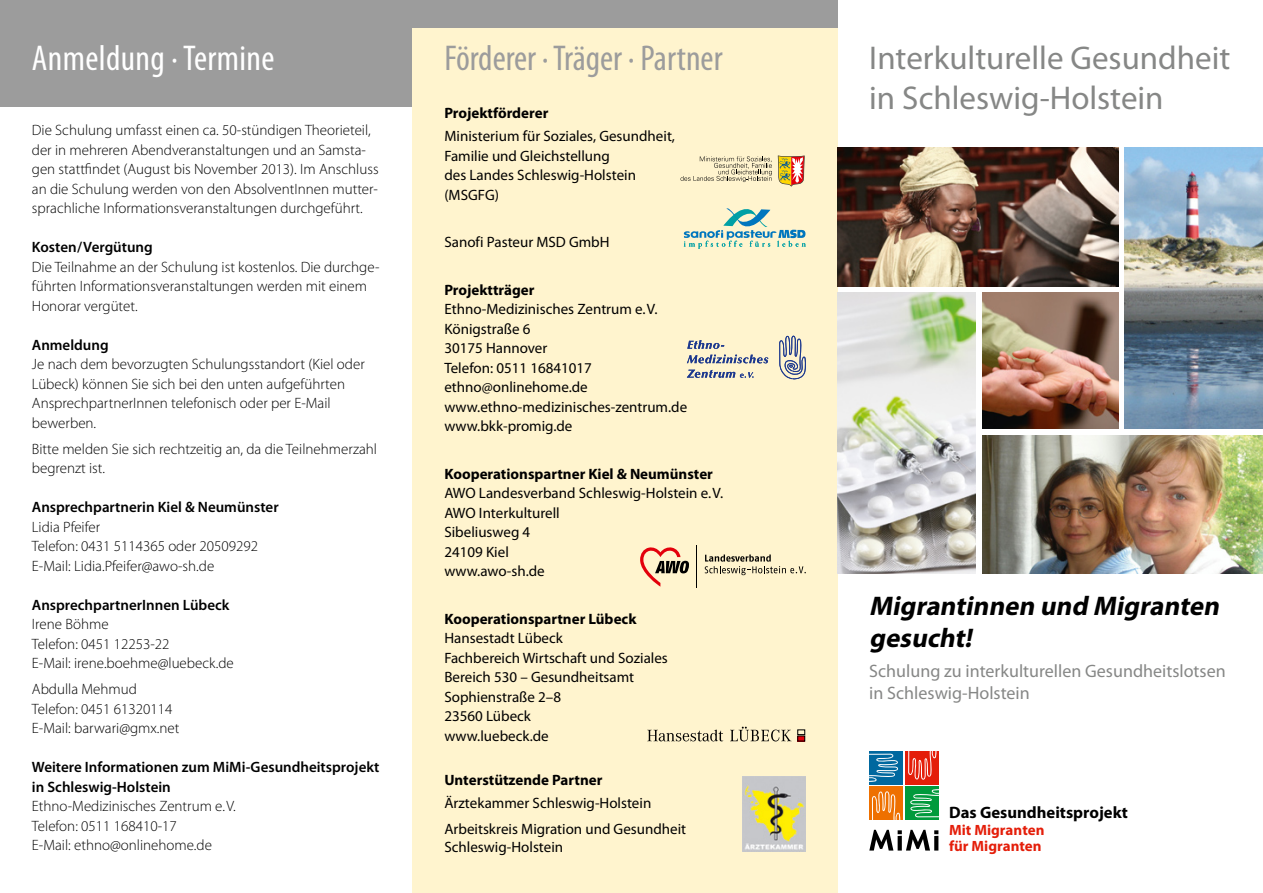
<style>
.page{position:relative;width:1263px;height:893px;background:#fff}
.page>*{position:absolute;margin:0;border:0;box-sizing:border-box;transform-origin:0 0}
.t1{font:condensed 36px "Myriad Pro";color:#9c9c9c}
.t2{font:condensed 36px "Myriad Pro";letter-spacing:.01em;color:#fff}
.t3{font:33px "Myriad Pro";color:#868786}
.t4{font:italic 700 27px/32.4px "Myriad Pro";color:#000}
.t5{font:18px/21.6px "Myriad Pro";color:#868786}
.t6{font:700 16.5px "Myriad Pro";color:#000}
.t7{font:300 15px/19.5px "Myriad Pro";color:#000}
.t8{font:15px/19.5px "Myriad Pro";color:#000}
.t9{font:600 15px/19.5px "Myriad Pro";color:#000}
.t10{font:700 15px "Myriad Pro";color:#000}
.t11{font:700 14.85px/16.5px "Myriad Pro";color:#e41e0a}
</style>
<div class="page">
<div style="left:0;top:0;width:838px;height:106px;background:#9c9c9c"></div>
<div style="left:412px;top:29px;width:426px;height:864px;background:#fff4ce"></div>
<svg style="left:869px;top:830px;width:69px;height:20px"></svg>
<div style="left:869px;top:786px;width:34px;height:34px;background:#ee7000"></div>
<svg style="left:872px;top:791px;width:28px;height:29px"></svg>
<div style="left:905px;top:786px;width:34px;height:34px;background:#009a3c"></div>
<svg style="left:910px;top:789px;width:29px;height:28px"></svg>
<div style="left:905px;top:751px;width:34px;height:33px;background:#e41e0a"></div>
<svg style="left:908px;top:751px;width:28px;height:29px"></svg>
<div style="left:869px;top:751px;width:34px;height:33px;background:#00689f"></div>
<svg style="left:869px;top:754px;width:29px;height:28px"></svg>
<svg style="left:705px;top:554px;width:101px;height:21px"></svg>
<hr style="left:696px;top:545px;width:1px;height:43px;background:#000">
<svg style="left:640px;top:547px;width:49px;height:40px"></svg>
<svg style="left:730px;top:727px;width:61px;height:14px"></svg>
<svg style="left:647px;top:730px;width:76px;height:11px"></svg>
<svg style="left:798px;top:730px;width:7px;height:11px"></svg>
<img style="left:982px;top:293px;width:136px;height:136px">
<img style="left:982px;top:435px;width:281px;height:138px">
<img style="left:838px;top:293px;width:138px;height:280px">
<img style="left:1125px;top:148px;width:138px;height:281px">
<img style="left:838px;top:148px;width:280px;height:138px">
<svg style="left:684px;top:208px;width:122px;height:41px"></svg>
<img style="left:743px;top:776px;width:63px;height:75px">
<svg style="left:779px;top:336px;width:27px;height:43px"></svg>
<svg style="left:687px;top:370px;width:66px;height:8px"></svg>
<svg style="left:687px;top:340px;width:81px;height:23px"></svg>
<svg style="left:778px;top:156px;width:27px;height:31px"></svg>
<svg style="left:680px;top:156px;width:92px;height:26px"></svg>
<h1 class="t2" style="left:32px;top:36px;width:244px">Anmeldung · Termine</h1>
<h1 class="t1" style="left:444px;top:36px;width:280px">Förderer · Träger · Partner</h1>
<p class="t7" style="left:32px;top:121px;width:348px">Die Schulung umfasst einen ca. 50-stündigen Theorieteil, der in mehreren Abendveranstaltungen und an Samsta&shy;gen stattfindet (August bis November 2013). Im Anschluss an die Schulung werden von den AbsolventInnen mutter&shy;sprachliche Informationsveranstaltungen durchgeführt.</p>
<p class="t9" style="left:32px;top:237px;width:122px">Kosten/Vergütung</p>
<p class="t7" style="left:32px;top:257px;width:349px">Die Teilnahme an der Schulung ist kostenlos. Die durchge&shy;führten Informationsveranstaltungen werden mit einem<br>Honorar vergütet.</p>
<p class="t9" style="left:32px;top:335px;width:78px">Anmeldung</p>
<p class="t7" style="left:32px;top:355px;width:334px">Je nach dem bevorzugten Schulungsstandort (Kiel oder Lübeck) können Sie sich bei den unten aufgeführten AnsprechpartnerInnen telefonisch oder per E-Mail bewerben.</p>
<p class="t7" style="left:32px;top:439px;width:347px">Bitte melden Sie sich rechtzeitig an, da die Teilnehmerzahl begrenzt ist.</p>
<p class="t9" style="left:32px;top:497px;width:248px">Ansprechpartnerin Kiel &amp; Neumünster</p>
<p class="t7" style="left:32px;top:517px;width:228px">Lidia Pfeifer<br>Telefon: 0431 5114365 oder 20509292<br>E-Mail: Lidia.Pfeifer@awo-sh.de</p>
<p class="t9" style="left:32px;top:595px;width:199px">AnsprechpartnerInnen Lübeck</p>
<p class="t7" style="left:32px;top:614px;width:203px">Irene Böhme<br>Telefon: 0451 12253-22<br>E-Mail: irene.boehme@luebeck.de</p>
<p class="t7" style="left:32px;top:679px;width:149px">Abdulla Mehmud<br>Telefon: 0451 61320114<br>E-Mail: barwari@gmx.net</p>
<p class="t9" style="left:32px;top:757px;width:349px">Weitere Informationen zum MiMi-Gesundheitsprojekt in Schleswig-Holstein</p>
<p class="t7" style="left:32px;top:796px;width:205px">Ethno-Medizinisches Zentrum e.V.<br>Telefon: 0511 168410-17<br>E-Mail: ethno@onlinehome.de</p>
<p class="t10" style="left:444px;top:103px;width:105px">Projektförderer</p>
<p class="t8" style="left:444px;top:126px;width:232px">Ministerium für Soziales, Gesundheit,<br>Familie und Gleichstellung<br>des Landes Schleswig-Holstein (MSGFG)</p>
<p class="t8" style="left:444px;top:232px;width:167px">Sanofi Pasteur MSD GmbH</p>
<p class="t10" style="left:444px;top:280px;width:92px">Projektträger</p>
<p class="t8" style="left:444px;top:299px;width:244px">Ethno-Medizinisches Zentrum e.V.<br>Königstraße 6<br>30175 Hannover<br>Telefon: 0511 16841017 ethno@onlinehome.de www.ethno-medizinisches-zentrum.de www.bkk-promig.de</p>
<p class="t10" style="left:444px;top:464px;width:270px">Kooperationspartner Kiel &amp; Neumünster</p>
<p class="t8" style="left:444px;top:483px;width:280px">AWO Landesverband Schleswig-Holstein e.V.<br>AWO Interkulturell<br>Sibeliusweg 4<br>24109 Kiel<br>www.awo-sh.de</p>
<p class="t10" style="left:444px;top:609px;width:194px">Kooperationspartner Lübeck</p>
<p class="t8" style="left:444px;top:628px;width:225px">Hansestadt Lübeck<br>Fachbereich Wirtschaft und Soziales<br>Bereich 530 – Gesundheitsamt<br>Sophienstraße 2–8<br>23560 Lübeck<br>www.luebeck.de</p>
<p class="t10" style="left:444px;top:770px;width:160px">Unterstützende Partner</p>
<p class="t8" style="left:444px;top:789px;width:243px;line-height:26.5px">Ärztekammer Schleswig-Holstein<br>Arbeitskreis Migration und Gesundheit</p>
<p class="t8" style="left:444px;top:837px;width:120px">Schleswig-Holstein</p>
<h2 class="t3" style="left:869px;top:38px;width:363px">Interkulturelle Gesundheit</h2>
<h2 class="t3" style="left:869px;top:78px;width:296px">in Schleswig-Holstein</h2>
<h3 class="t4" style="left:869px;top:588px;width:357px">Migrantinnen und Migranten gesucht!</h3>
<p class="t5" style="left:869px;top:660px;width:358px">Schulung zu interkulturellen Gesundheitslotsen in Schleswig-Holstein</p>
<p class="t6" style="left:949px;top:802px;width:180px">Das Gesundheitsprojekt</p>
<p class="t11" style="left:949px;top:821px;width:97px">Mit Migranten für Migranten</p>
</div>
